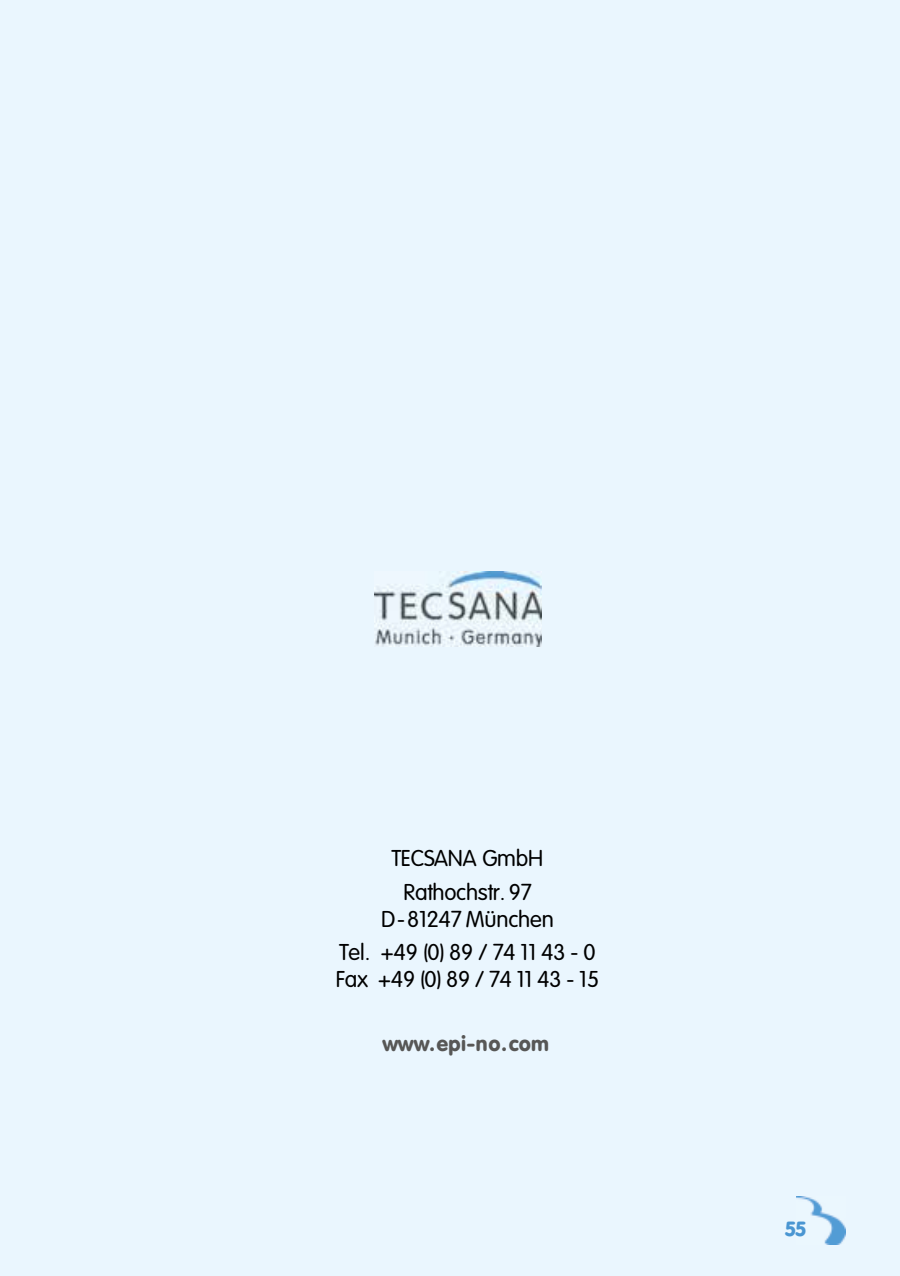
<style>
.page{position:relative;width:900px;height:1276px;background:#fff}
.page>*{position:absolute;margin:0;border:0;box-sizing:border-box;transform-origin:0 0}
.t1{font:22.5px/33.5px "TT104 CO00";letter-spacing:-.005em;color:#000;text-align:center}
.t2{font:20.93px "TT1049 O00";color:#575756}
.t3{font:20.25px "TTF1 FO00";color:#4a96d2}
</style>
<div class="page">
<div style="left:0;top:0;width:899px;height:1276px;background:#eaf6fe"></div>
<img style="left:796px;top:1196px;width:49px;height:48px">
<img style="left:374px;top:571px;width:167px;height:75px">
<p class="t1" style="left:391px;top:842px;width:153px">TECSANA GmbH<br>Rathochstr. 97</p>
<p class="t1" style="left:339px;top:902px;width:258px">D-81247 München<br>Tel. +49 (0) 89 / 74 11 43 - 0</p>
<p class="t1" style="left:336px;top:963px;width:265px">Fax +49 (0) 89 / 74 11 43 - 15</p>
<p class="t2" style="left:382px;top:1031px;width:168px">www.epi-no.com</p>
<p class="t3" style="left:785px;top:1217px;width:22px">55</p>
</div>
